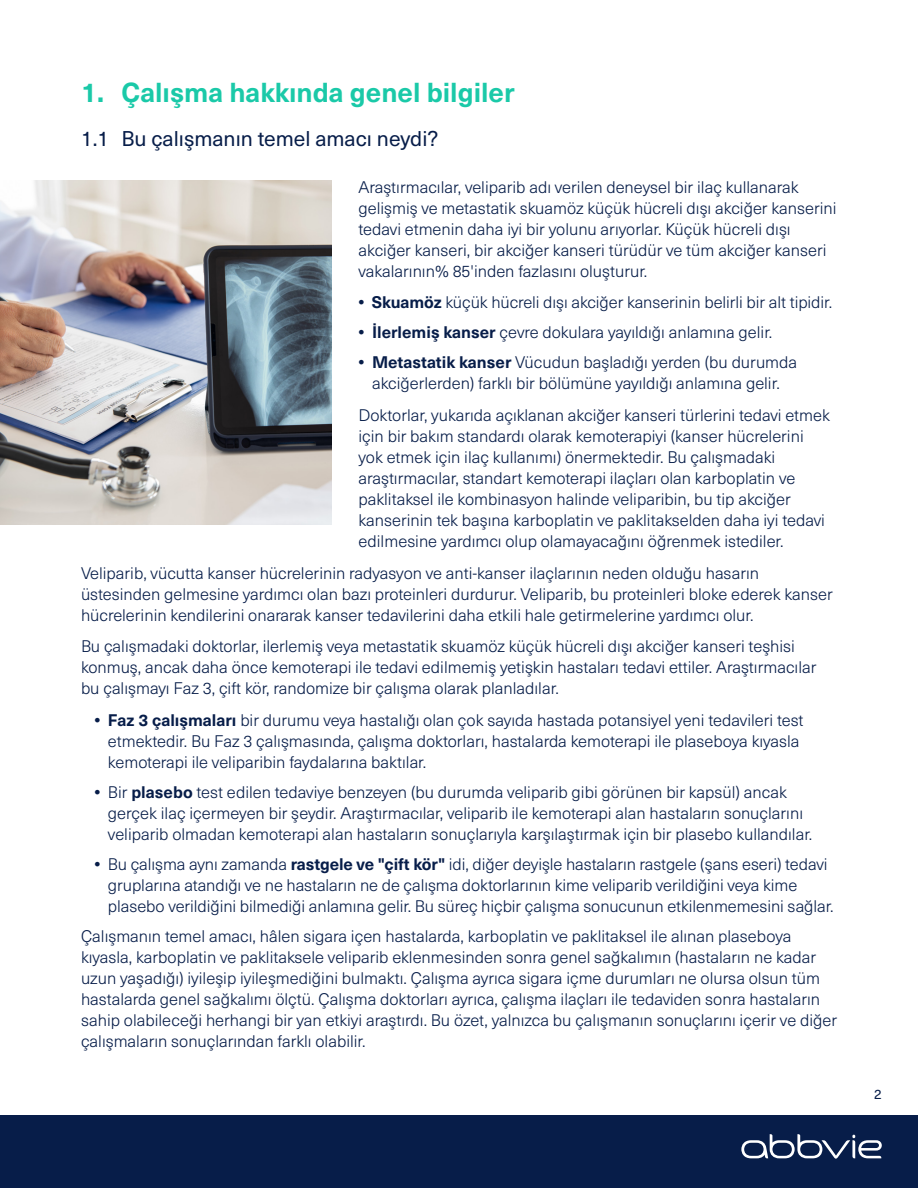
<style>
.page{position:relative;width:918px;height:1188px;background:#fff}
.page>*{position:absolute;margin:0;border:0;box-sizing:border-box;transform-origin:0 0}
.t1{font:700 27px "Neue Haas Unica Pro";color:#1ac9a8}
.t2{font:21px "Neue Haas Unica Pro";color:#071d49}
.t3{font:300 16.5px/21px "Neue Haas Unica Pro";color:#071d49}
.t4{font:13.5px "Neue Haas Unica Pro";color:#071d49}
.s1{font-weight:700}
</style>
<div class="page">
<img style="left:0;top:180px;width:332px;height:345px">
<div style="left:0;top:1115px;width:918px;height:73px;background:#071d49"></div>
<svg style="left:741px;top:1134px;width:141px;height:25px"></svg>
<h1 class="t1" style="left:81px;top:76px;width:435px">1. Çalışma hakkında genel bilgiler</h1>
<p class="t2" style="left:81px;top:126px;width:359px">1.1 Bu çalışmanın temel amacı neydi?</p>
<p class="t3" style="left:358px;top:177px;width:480px">Araştırmacılar, veliparib adı verilen deneysel bir ilaç kullanarak gelişmiş ve metastatik skuamöz küçük hücreli dışı akciğer kanserini tedavi etmenin daha iyi bir yolunu arıyorlar. Küçük hücreli dışı akciğer kanseri, bir akciğer kanseri türüdür ve tüm akciğer kanseri vakalarının% 85'inden fazlasını oluşturur.</p>
<p class="t3" style="left:358px;top:292px;width:475px"><span class="s1">• Skuamöz</span> küçük hücreli dışı akciğer kanserinin belirli bir alt tipidir.</p>
<p class="t3" style="left:358px;top:322px;width:415px"><span class="s1">• İlerlemiş kanser</span> çevre dokulara yayıldığı anlamına gelir.</p>
<p class="t3" style="left:358px;top:352px;width:440px;text-align:center"><span class="s1">• Metastatik kanser</span> Vücudun başladığı yerden (bu durumda akciğerlerden) farklı bir bölümüne yayıldığı anlamına gelir.</p>
<p class="t3" style="left:358px;top:405px;width:473px">Doktorlar, yukarıda açıklanan akciğer kanseri türlerini tedavi etmek için bir bakım standardı olarak kemoterapiyi (kanser hücrelerini yok etmek için ilaç kullanımı) önermektedir. Bu çalışmadaki araştırmacılar, standart kemoterapi ilaçları olan karboplatin ve paklitaksel ile kombinasyon halinde veliparibin, bu tip akciğer kanserinin tek başına karboplatin ve paklitakselden daha iyi tedavi edilmesine yardımcı olup olamayacağını öğrenmek istediler.</p>
<p class="t3" style="left:81px;top:562px;width:753px">Veliparib, vücutta kanser hücrelerinin radyasyon ve anti-kanser ilaçlarının neden olduğu hasarın üstesinden gelmesine yardımcı olan bazı proteinleri durdurur. Veliparib, bu proteinleri bloke ederek kanser hücrelerinin kendilerini onararak kanser tedavilerini daha etkili hale getirmelerine yardımcı olur.</p>
<p class="t3" style="left:81px;top:636px;width:737px">Bu çalışmadaki doktorlar, ilerlemiş veya metastatik skuamöz küçük hücreli dışı akciğer kanseri teşhisi konmuş, ancak daha önce kemoterapi ile tedavi edilmemiş yetişkin hastaları tedavi ettiler. Araştırmacılar bu çalışmayı Faz 3, çift kör, randomize bir çalışma olarak planladılar.</p>
<p class="t3" style="left:108px;top:709px;width:697px;text-indent:-13px"><span class="s1">• Faz 3 çalışmaları</span> bir durumu veya hastalığı olan çok sayıda hastada potansiyel yeni tedavileri test etmektedir. Bu Faz 3 çalışmasında, çalışma doktorları, hastalarda kemoterapi ile plaseboya kıyasla kemoterapi ile veliparibin faydalarına baktılar.</p>
<p class="t3" style="left:108px;top:781px;width:706px;text-indent:-13px"><span class="s1">•</span> Bir <span class="s1">plasebo</span> test edilen tedaviye benzeyen (bu durumda veliparib gibi görünen bir kapsül) ancak gerçek ilaç içermeyen bir şeydir. Araştırmacılar, veliparib ile kemoterapi alan hastaların sonuçlarını veliparib olmadan kemoterapi alan hastaların sonuçlarıyla karşılaştırmak için bir plasebo kullandılar.</p>
<p class="t3" style="left:108px;top:853px;width:727px;text-indent:-13px"><span class="s1">•</span> Bu çalışma aynı zamanda <span class="s1">rastgele ve "çift kör"</span> idi, diğer deyişle hastaların rastgele (şans eseri) tedavi gruplarına atandığı ve ne hastaların ne de çalışma doktorlarının kime veliparib verildiğini veya kime plasebo verildiğini bilmediği anlamına gelir. Bu süreç hiçbir çalışma sonucunun etkilenmemesini sağlar.</p>
<p class="t3" style="left:81px;top:926px;width:758px">Çalışmanın temel amacı, hâlen sigara içen hastalarda, karboplatin ve paklitaksel ile alınan plaseboya kıyasla, karboplatin ve paklitaksele veliparib eklenmesinden sonra genel sağkalımın (hastaların ne kadar uzun yaşadığı) iyileşip iyileşmediğini bulmaktı. Çalışma ayrıca sigara içme durumları ne olursa olsun tüm hastalarda genel sağkalımı ölçtü. Çalışma doktorları ayrıca, çalışma ilaçları ile tedaviden sonra hastaların sahip olabileceği herhangi bir yan etkiyi araştırdı. Bu özet, yalnızca bu çalışmanın sonuçlarını içerir ve diğer çalışmaların sonuçlarından farklı olabilir.</p>
<p class="t4" style="left:874px;top:1086px;width:9px">2</p>
</div>
